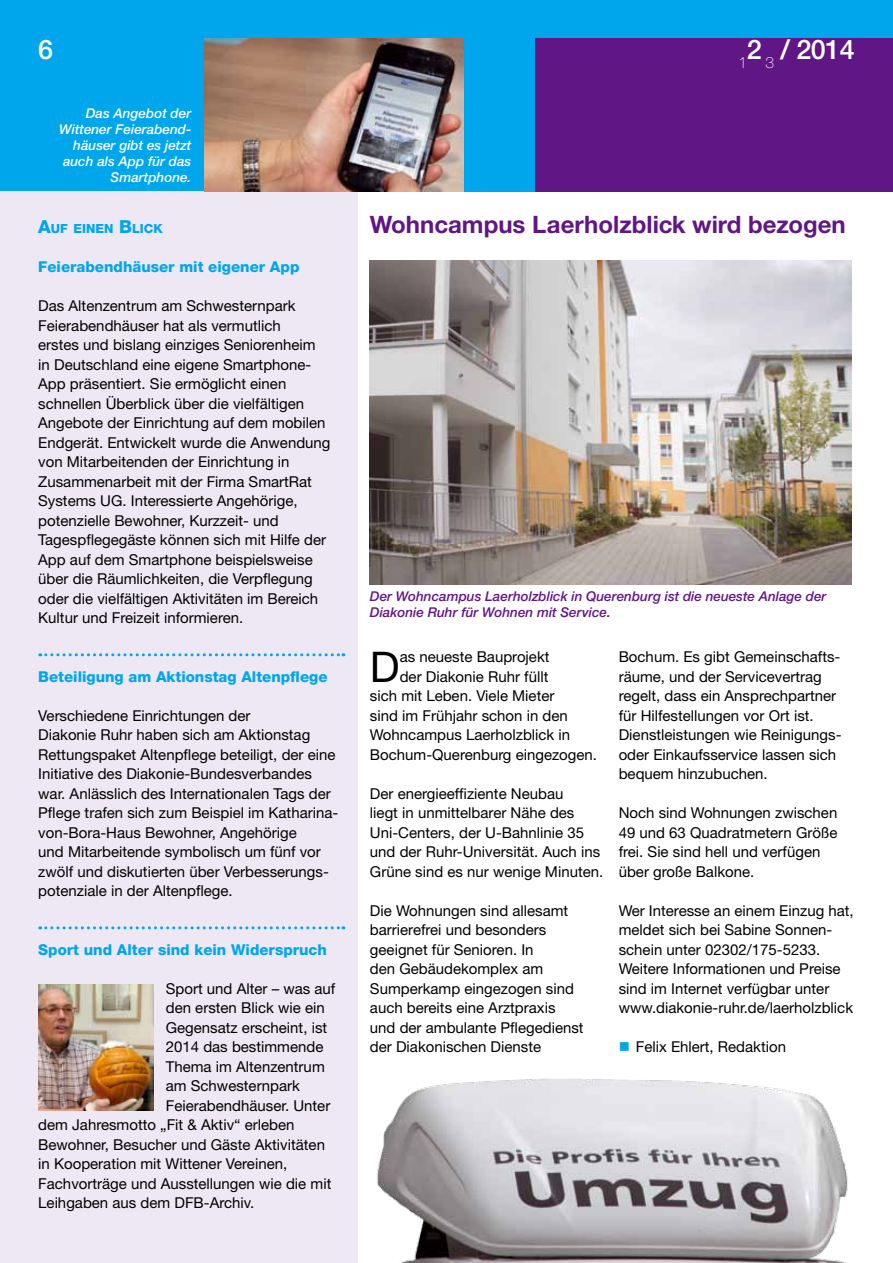
<style>
.page{position:relative;width:893px;height:1263px;background:#fff}
.page>*{position:absolute;margin:0;border:0;box-sizing:border-box;transform-origin:0 0}
.t1{font:42.3px "Helvetica Neue";color:#000}
.t2{font:500 27px "Helvetica Neue";color:#fff}
.t3{font:700 24px "Helvetica Neue CE";color:#611685}
.t4{font:15px/19.5px "Helvetica Neue";color:#000}
.t5{font:800 15px "Helvetica Neue";color:#00a6eb}
.t6{font:italic 500 13.5px/16.2px "Helvetica Neue";color:#611685}
.t7{font:italic 500 13.5px/16.2px "Helvetica Neue";color:#fff;text-align:right}
.t8{font:800 12.6px "Helvetica Neue";color:#00a6eb}
.s1{font-size:18px}
</style>
<div class="page">
<div style="left:0;top:0;width:893px;height:191px;background:#00a6eb"></div>
<div style="left:0;top:191px;width:357px;height:1072px;background:#ede8f3"></div>
<div style="left:536px;top:38px;width:357px;height:153px;background:#611685"></div>
<img style="left:204px;top:38px;width:259px;height:153px">
<img style="left:370px;top:261px;width:482px;height:323px">
<svg style="left:40px;top:653px;width:304px;height:3px"></svg>
<svg style="left:40px;top:926px;width:304px;height:3px"></svg>
<img style="left:38px;top:985px;width:115px;height:126px">
<img style="left:376px;top:1078px;width:472px;height:185px">
<h2 class="t2" style="left:38px;top:34px;width:17px">6</h2>
<h2 class="t2" style="left:738px;top:34px;width:118px"><sub>1</sub>2 <sub>3</sub> / 2014</h2>
<p class="t7" style="left:59px;top:105px;width:134px">Das Angebot der<br>Wittener Feierabend&shy;häuser gibt es jetzt auch als App für das<br>Smartphone.</p>
<p class="t8" style="left:38px;top:221px;width:126px"><span class="s1">A</span>UF EINEN <span class="s1">B</span>LICK</p>
<p class="t5" style="left:38px;top:258px;width:263px">Feierabendhäuser mit eigener App</p>
<p class="t4" style="left:38px;top:296px;width:294px">Das Altenzentrum am Schwesternpark Feierabendhäuser hat als vermutlich<br>erstes und bislang einziges Seniorenheim in Deutschland eine eigene Smartphone-App präsentiert. Sie ermöglicht einen schnellen Überblick über die vielfältigen Angebote der Einrichtung auf dem mobilen Endgerät. Entwickelt wurde die Anwendung von Mitarbeitenden der Einrichtung in Zusammenarbeit mit der Firma SmartRat Systems UG. Interessierte Angehörige, potenzielle Bewohner, Kurzzeit- und Tagespflegegäste können sich mit Hilfe der App auf dem Smartphone beispielsweise über die Räumlichkeiten, die Verpflegung oder die vielfältigen Aktivitäten im Bereich Kultur und Freizeit informieren.</p>
<p class="t5" style="left:38px;top:668px;width:291px">Beteiligung am Aktionstag Altenpflege</p>
<p class="t4" style="left:38px;top:705px;width:302px">Verschiedene Einrichtungen der<br>Diakonie Ruhr haben sich am Aktionstag Rettungspaket Altenpflege beteiligt, der eine Initiative des Diakonie-Bundesverbandes war. Anlässlich des Internationalen Tags der Pflege trafen sich zum Beispiel im Katharina&shy;von-Bora-Haus Bewohner, Angehörige<br>und Mitarbeitende symbolisch um fünf vor zwölf und diskutierten über Verbesserungs&shy;potenziale in der Altenpflege.</p>
<p class="t5" style="left:38px;top:941px;width:290px">Sport und Alter sind kein Widerspruch</p>
<p class="t4" style="left:166px;top:978px;width:171px">Sport und Alter – was auf</p>
<p class="t4" style="left:166px;top:998px;width:160px">den ersten Blick wie ein</p>
<p class="t4" style="left:166px;top:1017px;width:163px">Gegensatz erscheint, ist</p>
<p class="t4" style="left:166px;top:1037px;width:159px">2014 das bestimmende</p>
<p class="t4" style="left:166px;top:1056px;width:160px">Thema im Altenzentrum</p>
<p class="t4" style="left:166px;top:1076px;width:136px">am Schwesternpark</p>
<p class="t4" style="left:166px;top:1095px;width:166px">Feierabendhäuser. Unter</p>
<p class="t4" style="left:38px;top:1115px;width:258px">dem Jahresmotto „Fit &amp; Aktiv“ erleben</p>
<p class="t4" style="left:38px;top:1134px;width:288px">Bewohner, Besucher und Gäste Aktivitäten</p>
<p class="t4" style="left:38px;top:1154px;width:250px">in Kooperation mit Wittener Vereinen,</p>
<p class="t4" style="left:38px;top:1173px;width:295px">Fachvorträge und Ausstellungen wie die mit</p>
<p class="t4" style="left:38px;top:1193px;width:218px">Leihgaben aus dem DFB-Archiv.</p>
<h3 class="t3" style="left:370px;top:210px;width:477px">Wohncampus Laerholzblick wird bezogen</h3>
<p class="t6" style="left:370px;top:588px;width:458px">Der Wohncampus Laerholzblick in Querenburg ist die neueste Anlage der<br>Diakonie Ruhr für Wohnen mit Service.</p>
<h1 class="t1" style="left:370px;top:641px;width:31px">D</h1>
<p class="t4" style="left:400px;top:647px;width:151px">as neueste Bauprojekt</p>
<p class="t4" style="left:400px;top:666px;width:150px">der Diakonie Ruhr füllt</p>
<p class="t4" style="left:370px;top:686px;width:186px">sich mit Leben. Viele Mieter</p>
<p class="t4" style="left:370px;top:705px;width:199px">sind im Frühjahr schon in den</p>
<p class="t4" style="left:370px;top:725px;width:202px">Wohncampus Laerholzblick in</p>
<p class="t4" style="left:370px;top:744px;width:229px">Bochum-Querenburg eingezogen.</p>
<p class="t4" style="left:370px;top:783px;width:235px">Der energieeffiziente Neubau<br>liegt in unmittelbarer Nähe des<br>Uni-Centers, der U-Bahnlinie 35 und der Ruhr-Universität. Auch ins<br>Grüne sind es nur wenige Minuten.</p>
<p class="t4" style="left:370px;top:900px;width:215px">Die Wohnungen sind allesamt barrierefrei und besonders geeignet für Senioren. In<br>den Gebäudekomplex am<br>Sumperkamp eingezogen sind auch bereits eine Arztpraxis und der ambulante Pflegedienst der Diakonischen Dienste</p>
<p class="t4" style="left:619px;top:647px;width:224px">Bochum. Es gibt Gemeinschafts&shy;räume, und der Servicevertrag regelt, dass ein Ansprechpartner für Hilfestellungen vor Ort ist.<br>Dienstleistungen wie Reinigungs&shy;oder Einkaufsservice lassen sich bequem hinzubuchen.</p>
<p class="t4" style="left:619px;top:803px;width:220px">Noch sind Wohnungen zwischen<br>49 und 63 Quadratmetern Größe frei. Sie sind hell und verfügen über große Balkone.</p>
<p class="t4" style="left:619px;top:900px;width:237px">Wer Interesse an einem Einzug hat, meldet sich bei Sabine Sonnen&shy;schein unter 02302/175-5233.<br>Weitere Informationen und Preise sind im Internet verfügbar unter www.diakonie-ruhr.de/laerholzblick</p>
<p class="t4" style="left:636px;top:1037px;width:152px">Felix Ehlert, Redaktion</p>
</div>
